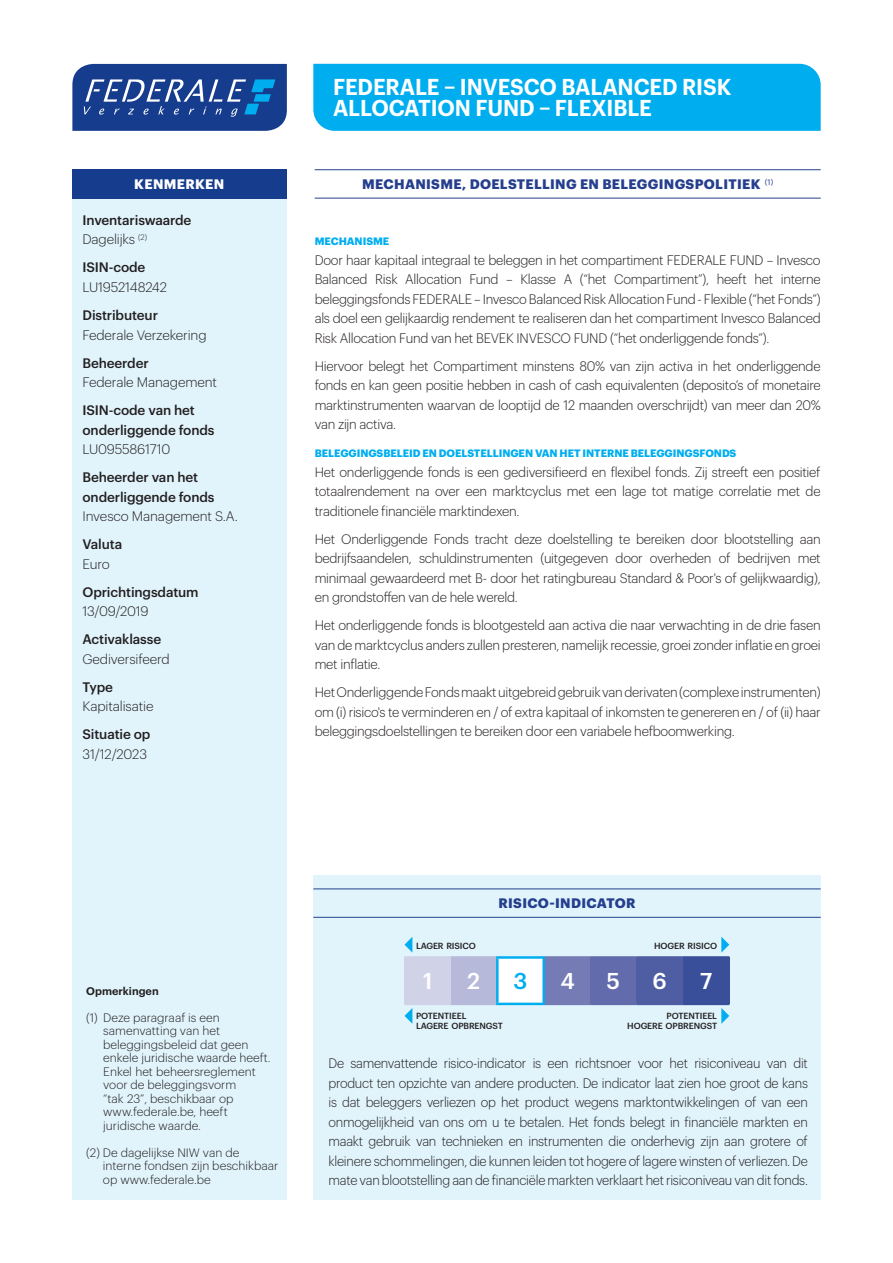
<style>
.page{position:relative;width:893px;height:1263px;background:#fff}
.page>*{position:absolute;margin:0;border:0;box-sizing:border-box;transform-origin:0 0}
.t1{font:600 22.5px/21px "Graphik";letter-spacing:-.005em;color:#fff;scale:.95 1}
.t2{font:500 22.35px "Graphik";color:#fff}
.t3{font:500 22.35px "Graphik";color:#00aeef}
.t4{font:300 13.5px/19.5px "Graphik";letter-spacing:-.02em;color:#231f20;text-align:justify}
.t5{font:300 13.5px/19.5px "Graphik";letter-spacing:-.02em;color:#231f20;text-align:justify;scale:.95 1}
.t6{font:500 13.5px/19.5px "Graphik";letter-spacing:-.01em;color:#231f20}
.t7{font:700 13.5px "Graphik";letter-spacing:.025em;color:#253f8e}
.t8{font:700 13.5px "Graphik";letter-spacing:.025em;color:#fff}
.t9{font:300 12px/13.5px "Graphik";color:#231f20}
.t10{font:600 10.8px "Graphik";color:#231f20}
.t11{font:700 10.5px "Graphik";letter-spacing:-.005em;color:#00aeef}
.t12{font:500 8.7px "Graphik";letter-spacing:-.015em;color:#231f20}
.s1{font-weight:300}
.s2{font-weight:500}
</style>
<div class="page">
<div style="left:313px;top:875px;width:508px;height:324px;background:#e1f4fc"></div>
<div style="left:72px;top:169px;width:215px;height:1030px;background:#e1f4fc"></div>
<div style="left:72px;top:169px;width:215px;height:30px;background:#153c8d"></div>
<div style="left:313px;top:64px;width:508px;height:67px;background:#00aeef"></div>
<hr style="left:315px;top:169px;width:506px;height:1px;background:#253f8e">
<hr style="left:315px;top:198px;width:506px;height:1px;background:#253f8e">
<div style="left:404px;top:957px;width:47px;height:47px;background:#d0d2e7"></div>
<div style="left:451px;top:957px;width:46px;height:47px;background:#b6b9d9"></div>
<div style="left:497px;top:957px;width:47px;height:47px;background:#fff"></div>
<div style="left:544px;top:957px;width:46px;height:47px;background:#757bb5"></div>
<div style="left:590px;top:957px;width:47px;height:47px;background:#626bab"></div>
<div style="left:637px;top:957px;width:46px;height:47px;background:#4f5da3"></div>
<div style="left:683px;top:957px;width:46px;height:47px;background:#394f99"></div>
<hr style="left:404px;top:956px;width:47px;height:3px;background:#d0d2e7">
<hr style="left:404px;top:1003px;width:47px;height:2px;background:#d0d2e7">
<hr style="left:545px;top:956px;width:45px;height:3px;background:#757bb5">
<hr style="left:545px;top:1003px;width:45px;height:2px;background:#757bb5">
<hr style="left:590px;top:956px;width:47px;height:3px;background:#626bab">
<hr style="left:590px;top:1003px;width:47px;height:2px;background:#626bab">
<hr style="left:637px;top:956px;width:46px;height:3px;background:#4f5da3">
<hr style="left:637px;top:1003px;width:46px;height:2px;background:#4f5da3">
<hr style="left:683px;top:956px;width:46px;height:3px;background:#394f99">
<hr style="left:683px;top:1003px;width:46px;height:2px;background:#394f99">
<hr style="left:451px;top:956px;width:45px;height:3px;background:#b6b9d9">
<hr style="left:451px;top:1003px;width:45px;height:2px;background:#b6b9d9">
<hr style="left:496px;top:956px;width:49px;height:3px;background:#00aeef">
<hr style="left:496px;top:959px;width:3px;height:44px;background:#00aeef">
<hr style="left:542px;top:959px;width:3px;height:44px;background:#00aeef">
<hr style="left:496px;top:1003px;width:49px;height:2px;background:#00aeef">
<svg style="left:404px;top:937px;width:8px;height:15px"></svg>
<svg style="left:721px;top:937px;width:8px;height:16px"></svg>
<svg style="left:404px;top:1008px;width:8px;height:16px"></svg>
<svg style="left:721px;top:1008px;width:8px;height:16px"></svg>
<hr style="left:313px;top:888px;width:508px;height:1px;background:#253f8e">
<hr style="left:313px;top:917px;width:508px;height:1px;background:#253f8e">
<svg style="left:72px;top:64px;width:215px;height:67px;background:#2b529b"></svg>
<p class="t8" style="left:134px;top:174px;width:92px">KENMERKEN</p>
<p class="t6" style="left:82px;top:209px;width:110px">Inventariswaarde<br><span class="s1">Dagelijks</span> <sup>(2)</sup></p>
<p class="t4" style="left:82px;top:257px;width:86px"><span class="s2">ISIN-code<br></span>LU1952148242</p>
<p class="t4" style="left:82px;top:304px;width:126px"><span class="s2">Distributeur<br></span>Federale Verzekering</p>
<p class="t4" style="left:82px;top:352px;width:136px"><span class="s2">Beheerder<br></span>Federale Management</p>
<p class="t6" style="left:82px;top:399px;width:134px">ISIN-code van het onderliggende fonds<br><span class="s1">LU0955861710</span></p>
<p class="t6" style="left:82px;top:466px;width:157px">Beheerder van het onderliggende fonds<br><span class="s1">Invesco Management S.A.</span></p>
<p class="t6" style="left:82px;top:533px;width:41px">Valuta<br><span class="s1">Euro</span></p>
<p class="t6" style="left:82px;top:581px;width:118px">Oprichtingsdatum<br><span class="s1">13/09/2019</span></p>
<p class="t4" style="left:82px;top:628px;width:89px"><span class="s2">Activaklasse<br></span>Gediversifeerd</p>
<p class="t4" style="left:82px;top:676px;width:72px"><span class="s2">Type<br></span>Kapitalisatie</p>
<p class="t6" style="left:82px;top:723px;width:69px">Situatie op<br><span class="s1">31/12/2023</span></p>
<p class="t1" style="left:333px;top:74px;width:421px">FEDERALE – INVESCO BALANCED RISK<br>ALLOCATION FUND – FLEXIBLE</p>
<p class="t7" style="left:362px;top:174px;width:413px">MECHANISME, DOELSTELLING EN BELEGGINGSPOLITIEK <sup>(1)</sup></p>
<p class="t11" style="left:315px;top:233px;width:76px">MECHANISME</p>
<p class="t4" style="left:315px;top:249px;width:508px">Door haar kapitaal integraal te beleggen in het compartiment FEDERALE FUND – Invesco Balanced Risk Allocation Fund – Klasse A (“het Compartiment”), heeft het interne beleggingsfonds FEDERALE – Invesco Balanced Risk Allocation Fund - Flexible (“het Fonds”) als doel een gelijkaardig rendement te realiseren dan het compartiment Invesco Balanced Risk Allocation Fund van het BEVEK INVESCO FUND (“het onderliggende fonds”).</p>
<p class="t4" style="left:315px;top:355px;width:508px">Hiervoor belegt het Compartiment minstens 80% van zijn activa in het onderliggende fonds en kan geen positie hebben in cash of cash equivalenten (deposito’s of monetaire marktinstrumenten waarvan de looptijd de 12 maanden overschrijdt) van meer dan 20% van zijn activa.</p>
<p class="t11" style="left:315px;top:445px;width:423px">BELEGGINGSBELEID EN DOELSTELLINGEN VAN HET INTERNE BELEGGINGSFONDS</p>
<p class="t4" style="left:315px;top:461px;width:507px">Het onderliggende fonds is een gediversifieerd en flexibel fonds. Zij streeft een positief totaalrendement na over een marktcyclus met een lage tot matige correlatie met de traditionele financiële marktindexen.</p>
<p class="t4" style="left:315px;top:528px;width:508px">Het Onderliggende Fonds tracht deze doelstelling te bereiken door blootstelling aan bedrijfsaandelen, schuldinstrumenten (uitgegeven door overheden of bedrijven met minimaal gewaardeerd met B- door het ratingbureau Standard &amp; Poor's of gelijkwaardig), en grondstoffen van de hele wereld.</p>
<p class="t4" style="left:315px;top:615px;width:508px">Het onderliggende fonds is blootgesteld aan activa die naar verwachting in de drie fasen van de marktcyclus anders zullen presteren, namelijk recessie, groei zonder inflatie en groei met inflatie.</p>
<p class="t4" style="left:315px;top:682px;width:508px">Het Onderliggende Fonds maakt uitgebreid gebruik van derivaten (complexe instrumenten) om (i) risico's te verminderen en / of extra kapitaal of inkomsten te genereren en / of (ii) haar beleggingsdoelstellingen te bereiken door een variabele hefboomwerking.</p>
<p class="t10" style="left:86px;top:982px;width:74px">Opmerkingen</p>
<p class="t9" style="left:103px;top:1010px;width:169px;text-indent:-17px">(1) Deze paragraaf is een samenvatting van het beleggingsbeleid dat geen enkele juridische waarde heeft.<br>Enkel het beheersreglement voor de beleggingsvorm<br>“tak 23”, beschikbaar op www.federale.be, heeft juridische waarde.</p>
<p class="t9" style="left:103px;top:1145px;width:177px;text-indent:-17px">(2) De dagelijkse NIW van de interne fondsen zijn beschikbaar op www.federale.be</p>
<p class="t12" style="left:416px;top:939px;width:61px">LAGER RISICO</p>
<p class="t7" style="left:498px;top:893px;width:139px">RISICO-INDICATOR</p>
<p class="t12" style="left:654px;top:939px;width:64px">HOGER RISICO</p>
<p class="t2" style="left:423px;top:964px;width:11px">1</p>
<p class="t2" style="left:467px;top:964px;width:14px">2</p>
<p class="t3" style="left:514px;top:964px;width:15px">3</p>
<p class="t2" style="left:560px;top:964px;width:16px">4</p>
<p class="t2" style="left:607px;top:964px;width:15px">5</p>
<p class="t2" style="left:653px;top:964px;width:16px">6</p>
<p class="t2" style="left:700px;top:964px;width:14px">7</p>
<p class="t12" style="left:416px;top:1009px;width:52px">POTENTIEEL</p>
<p class="t12" style="left:416px;top:1019px;width:88px">LAGERE OPBRENGST</p>
<p class="t12" style="left:667px;top:1009px;width:52px">POTENTIEEL</p>
<p class="t12" style="left:627px;top:1019px;width:91px">HOGERE OPBRENGST</p>
<p class="t5" style="left:328px;top:1053px;width:506px">De samenvattende risico-indicator is een richtsnoer voor het risiconiveau van dit product ten opzichte van andere producten. De indicator laat zien hoe groot de kans is dat beleggers verliezen op het product wegens marktontwikkelingen of van een onmogelijkheid van ons om u te betalen. Het fonds belegt in financiële markten en maakt gebruik van technieken en instrumenten die onderhevig zijn aan grotere of kleinere schommelingen, die kunnen leiden tot hogere of lagere winsten of verliezen. De mate van blootstelling aan de financiële markten verklaart het risiconiveau van dit fonds.</p>
</div>
